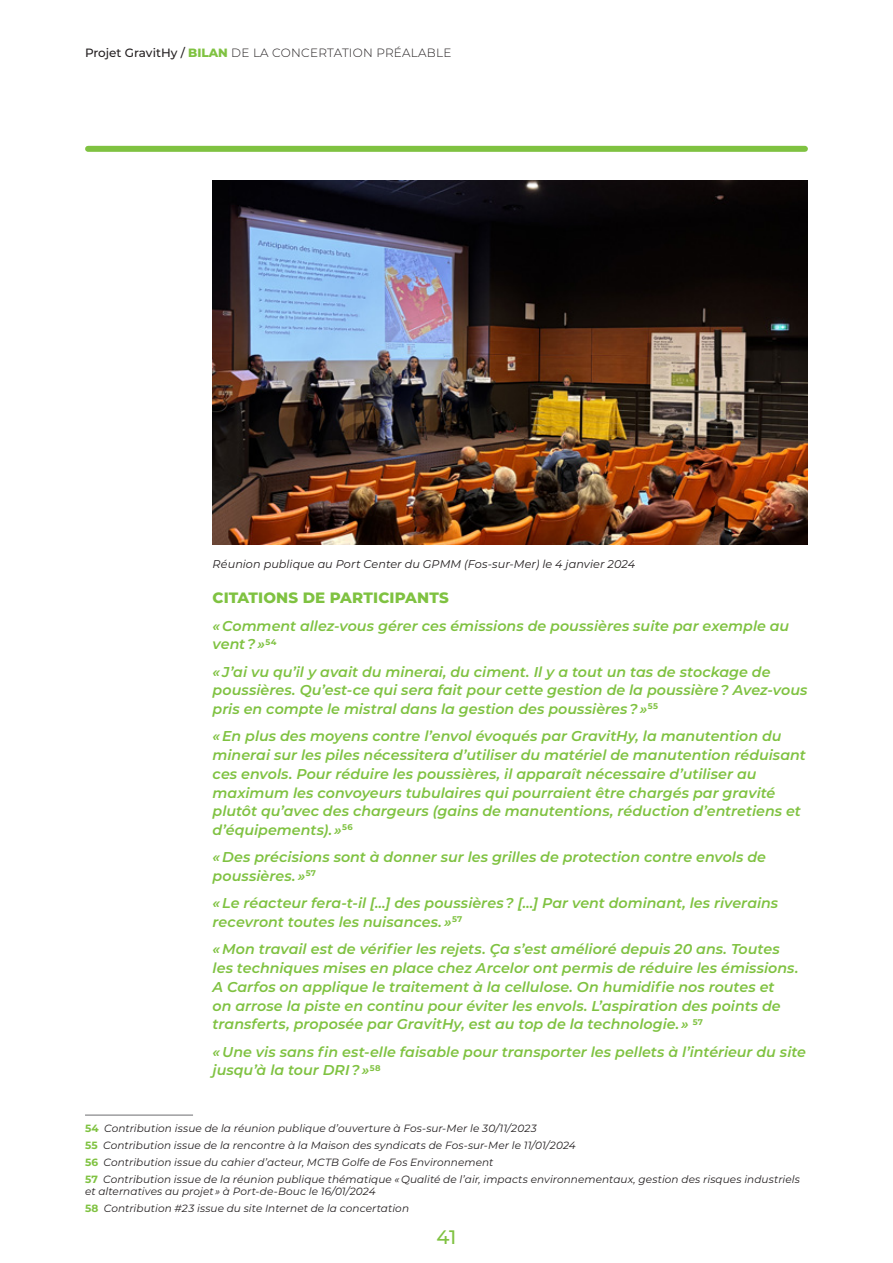
<style>
.page{position:relative;width:893px;height:1263px;background:#fff}
.page>*{position:absolute;margin:0;border:0;box-sizing:border-box;transform-origin:0 0}
.t1{font:500 19.5px "Montserrat";color:#7fc241}
.t2{font:800 15px "Montserrat";letter-spacing:.01em;color:#7fc241}
.t3{font:italic 600 14.25px/18.8px "Montserrat";color:#7fc241}
.t4{font:300 12px "Montserrat";letter-spacing:.02em;color:#231f20}
.t5{font:italic 11.25px "Montserrat";letter-spacing:.005em;color:#231f20}
.t6{font:italic 10.5px/16.8px "Montserrat";letter-spacing:.01em;color:#231f20}
.s1{font-weight:500}
.s2{font-weight:800;color:#7fc241}
.s3{font-weight:700;font-style:normal;color:#7fc241}
</style>
<div class="page">
<div style="left:88px;top:146px;width:717px;height:6px;background:#7fc241"></div>
<hr style="left:85px;top:1115px;width:108px;height:1px;background:#6c6d70">
<img style="left:213px;top:181px;width:595px;height:363px">
<p class="t4" style="left:85px;top:45px;width:368px"><span class="s1">Projet GravitHy /</span> <span class="s2">BILAN</span> DE LA CONCERTATION PRÉALABLE</p>
<p class="t5" style="left:213px;top:556px;width:424px">Réunion publique au Port Center du GPMM (Fos-sur-Mer) le 4 janvier 2024</p>
<p class="t2" style="left:213px;top:587px;width:238px">CITATIONS DE PARTICIPANTS</p>
<p class="t3" style="left:213px;top:615px;width:578px">« Comment allez-vous gérer ces émissions de poussières suite par exemple au vent ? »<sup>54</sup></p>
<p class="t3" style="left:213px;top:661px;width:596px">« J’ai vu qu’il y avait du minerai, du ciment. Il y a tout un tas de stockage de poussières. Qu’est-ce qui sera fait pour cette gestion de la poussière ? Avez-vous pris en compte le mistral dans la gestion des poussières ? »<sup>55</sup></p>
<p class="t3" style="left:213px;top:726px;width:595px">« En plus des moyens contre l’envol évoqués par GravitHy, la manutention du minerai sur les piles nécessitera d’utiliser du matériel de manutention réduisant ces envols. Pour réduire les poussières, il apparaît nécessaire d’utiliser au maximum les convoyeurs tubulaires qui pourraient être chargés par gravité plutôt qu’avec des chargeurs (gains de manutentions, réduction d’entretiens et d’équipements). »<sup>56</sup></p>
<p class="t3" style="left:213px;top:847px;width:555px">« Des précisions sont à donner sur les grilles de protection contre envols de poussières. »<sup>57</sup></p>
<p class="t3" style="left:213px;top:893px;width:567px">« Le réacteur fera-t-il […] des poussières ? […] Par vent dominant, les riverains recevront toutes les nuisances. »<sup>57</sup></p>
<p class="t3" style="left:213px;top:939px;width:587px">« Mon travail est de vérifier les rejets. Ça s’est amélioré depuis 20 ans. Toutes les techniques mises en place chez Arcelor ont permis de réduire les émissions.<br>A Carfos on applique le traitement à la cellulose. On humidifie nos routes et<br>on arrose la piste en continu pour éviter les envols. L’aspiration des points de transferts, proposée par GravitHy, est au top de la technologie. » <sup>57</sup></p>
<p class="t3" style="left:213px;top:1041px;width:595px">« Une vis sans fin est-elle faisable pour transporter les pellets à l’intérieur du site jusqu’à la tour DRI ? »<sup>58</sup></p>
<p class="t6" style="left:85px;top:1119px;width:716px"><span class="s3">54</span> Contribution issue de la réunion publique d’ouverture à Fos-sur-Mer le 30/11/2023<br><span class="s3">55</span> Contribution issue de la rencontre à la Maison des syndicats de Fos-sur-Mer le 11/01/2024<br><span class="s3">56</span> Contribution issue du cahier d’acteur, MCTB Golfe de Fos Environnement<br><span class="s3">57</span> Contribution issue de la réunion publique thématique « Qualité de l’air, impacts environnementaux, gestion des risques industriels</p>
<p class="t6" style="left:85px;top:1182px;width:326px">et alternatives au projet » à Port-de-Bouc le 16/01/2024<br><span class="s3">58</span> Contribution #23 issue du site Internet de la concertation</p>
<h1 class="t1" style="left:437px;top:1223px;width:21px">41</h1>
</div>
